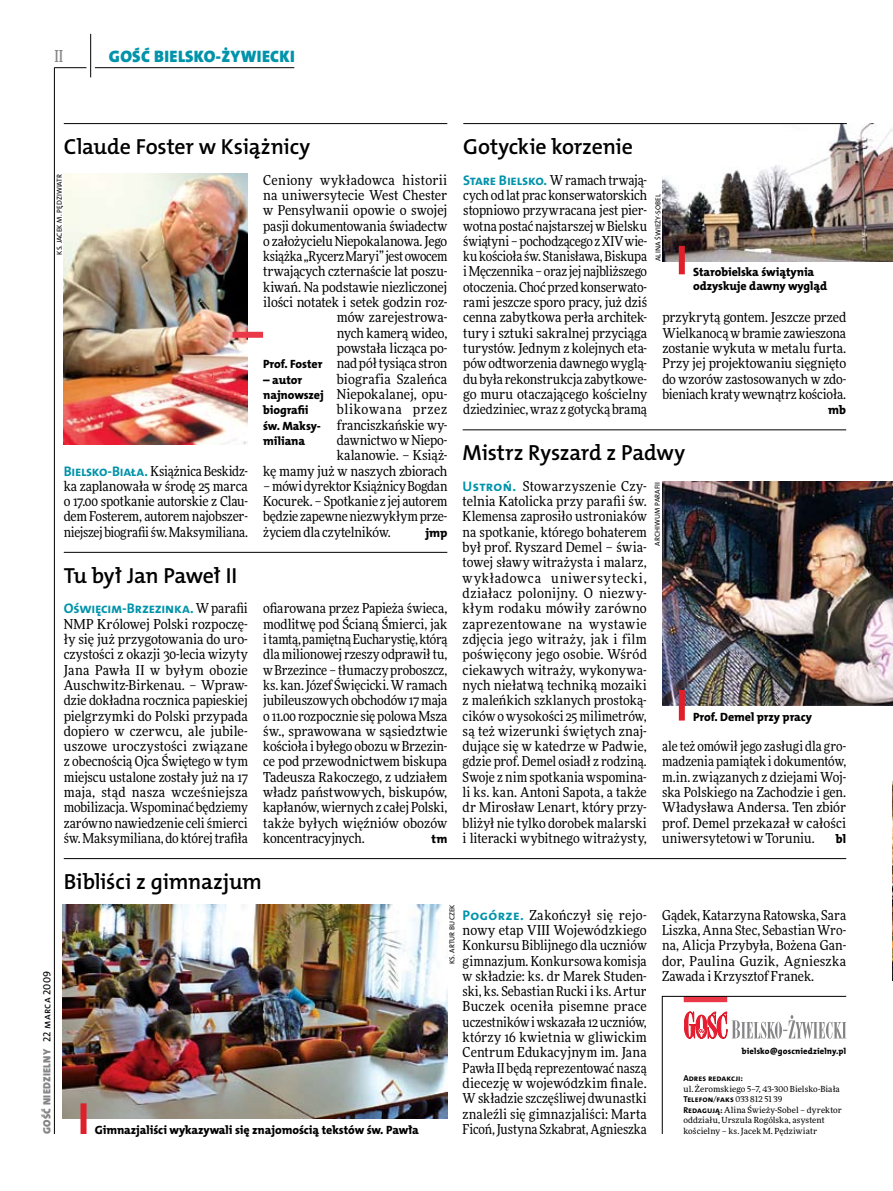
<style>
.page{position:relative;width:893px;height:1191px;background:#fff}
.page>*{position:absolute;margin:0;border:0;box-sizing:border-box;transform-origin:0 0}
.t1{font:21.9px "The Mix HP6 Se Bld";letter-spacing:-.01em;color:#000}
.t2{font:16.65px "The Mix HP9 Blk";letter-spacing:.02em;color:#0093aa}
.t3{font:500 16.5px "Freeday Narrow";color:#858486;scale:.9 1}
.t4{font:13.95px "The Mix HP7 Bld";letter-spacing:-.015em;color:#0093aa}
.t5{font:13.65px/15.3px "Freeday Narrow News";letter-spacing:-.005em;color:#000;text-align:justify}
.t6{font:12.3px "The Mix HP8 Ex Bld";color:#000}
.t7{font:12px/15.3px "The Mix HP8 Ex Bld";letter-spacing:-.005em;color:#000}
.t8{font:10.5px "The Mix HP9 Blk";letter-spacing:.025em;color:#858486}
.t9{font:8.55px "The Mix HP7 Bld";letter-spacing:.005em;color:#000}
.t10{font:8.55px "The Mix HP8 Ex Bld";letter-spacing:.025em;color:#000}
.t11{font:8.4px/10.5px "Freeday News";letter-spacing:.01em;color:#000}
.t12{font:7.2px "The Mix HP5 Plain";letter-spacing:.015em;color:#000}
.s1{font-family:"The Mix HP7 Bld";font-size:13.95px;color:#0093aa}
.s2{font-family:"Freeday Narrow News";font-size:13.65px;color:#000}
.s3{font-family:"The Mix HP5 Plain";color:#000}
.s4{font-family:"Freeday News";font-size:8.4px}
.s5{font-family:"The Mix HP7 Bld";font-size:8.55px}
</style>
<div class="page">
<hr style="left:54px;top:67px;width:1px;height:1067px;background:#000">
<hr style="left:90px;top:34px;width:1px;height:43px;background:#000">
<hr style="left:54px;top:67px;width:32px;height:1px;background:#000">
<hr style="left:95px;top:67px;width:199px;height:1px;background:#000">
<hr style="left:64px;top:858px;width:782px;height:1px;background:#000">
<img style="left:62px;top:904px;width:385px;height:214px">
<div style="left:81px;top:1103px;width:6px;height:31px;background:#df1f2a"></div>
<hr style="left:64px;top:552px;width:383px;height:1px;background:#000">
<hr style="left:463px;top:429px;width:383px;height:1px;background:#000">
<svg style="left:662px;top:996px;width:185px;height:138px"></svg>
<hr style="left:64px;top:123px;width:383px;height:1px;background:#000">
<img style="left:64px;top:174px;width:184px;height:271px">
<img style="left:662px;top:123px;width:231px;height:138px">
<img style="left:662px;top:481px;width:231px;height:224px">
<div style="left:679px;top:690px;width:6px;height:30px;background:#df1f2a"></div>
<div style="left:679px;top:246px;width:6px;height:28px;background:#df1f2a"></div>
<hr style="left:463px;top:123px;width:384px;height:1px;background:#000">
<div style="left:232px;top:332px;width:31px;height:6px;background:#eb3848"></div>
<img style="left:892px;top:782px;width:1px;height:199px">
<p class="t3" style="left:54px;top:46px;width:11px">II</p>
<p class="t2" style="left:109px;top:46px;width:187px">GOŚĆ BIELSKO-ŻYWIECKI</p>
<h1 class="t1" style="left:64px;top:132px;width:248px">Claude Foster w Książnicy</h1>
<p class="t12" style="left:55px;top:254px;width:82px;rotate:-90deg">ks. Jacek M. Pędziwiatr</p>
<p class="t5" style="left:64px;top:463px;width:186px"><span class="s1">Bielsko-Biała.</span> Książnica Beskidz&shy;ka zaplanowała w środę 25 marca o 17.00 spotkanie autorskie z Clau&shy;dem Fosterem, autorem najobszer&shy;niejszej biografii św. Maksymiliana.</p>
<h1 class="t1" style="left:64px;top:561px;width:175px">Tu był Jan Paweł II</h1>
<p class="t4" style="left:64px;top:599px;width:186px">Oświęcim-Brzezinka. <span class="s2">W parafii</span></p>
<p class="t5" style="left:64px;top:616px;width:186px">NMP Królowej Polski rozpoczę&shy;ły się już przygotowania do uro&shy;czystości z okazji 30-lecia wizyty Jana Pawła II w byłym obozie Auschwitz-Birkenau. – Wpraw&shy;dzie dokładna rocznica papieskiej pielgrzymki do Polski przypada dopiero w czerwcu, ale jubile&shy;uszowe uroczystości związane z obecnością Ojca Świętego w tym miejscu ustalone zostały już na 17 maja, stąd nasza wcześniejsza mobilizacja. Wspominać będziemy zarówno nawiedzenie celi śmierci św. Maksymiliana, do której trafiła</p>
<p class="t5" style="left:263px;top:172px;width:186px;text-align:right">Ceniony wykładowca historii na uniwersytecie West Chester w Pensylwanii opowie o swojej pasji dokumentowania świadectw o założycielu Niepokalanowa. Jego książka „Rycerz Maryi” jestowocem trwających czternaście lat poszu&shy;kiwań. Na podstawie niezliczonej ilości notatek i setek godzin roz&shy;mów zarejestrowa-<br>nych kamerą wideo,<br>powstała licząca po-<br>nad pół tysiąca stron<br>biografia Szaleńca<br>Niepokalanej, opu-<br>blikowana przez franciszkańskie wy-<br>dawnictwo w Niepo-<br>kalanowie. – Książ-<br>kę mamy już w naszych zbiorach</p>
<p class="t5" style="left:263px;top:478px;width:186px">– mówi dyrektor Książnicy Bogdan Kocurek. – Spotkanie z jej autorem będzie zapewne niezwykłym prze&shy;życiem dla czytelników.</p>
<p class="t7" style="left:263px;top:357px;width:61px">Prof. Foster</p>
<p class="t7" style="left:263px;top:372px;width:62px">– autor najnowszej biografii św. Maksy&shy;miliana</p>
<p class="t6" style="left:425px;top:525px;width:23px">jmp</p>
<p class="t5" style="left:263px;top:600px;width:186px">ofiarowana przez Papieża świeca, modlitwę pod Ścianą Śmierci, jak itamtą, pamiętną Eucharystię, którą dla milionowej rzeszy odprawił tu, wBrzezince – tłumaczy proboszcz, ks. kan. Józef Święcicki. Wramach jubileuszowych obchodów 17 maja o 11.00 rozpocznie się polowa Msza św., sprawowana w sąsiedztwie kościoła i byłego obozu w Brzezin&shy;ce pod przewodnictwem biskupa Tadeusza Rakoczego, z udziałem władz państwowych, biskupów, kapłanów, wiernych z całej Polski, także byłych więźniów obozów koncentracyjnych.</p>
<p class="t6" style="left:432px;top:831px;width:17px">tm</p>
<h1 class="t1" style="left:463px;top:132px;width:171px">Gotyckie korzenie</h1>
<p class="t5" style="left:463px;top:172px;width:185px"><span class="s1">Stare Bielsko.</span> W ramach trwają&shy;cych od lat prac konserwatorskich stopniowo przywracana jest pier&shy;wotna postać najstarszej w Bielsku świątyni – pochodzącego zXIV wie&shy;ku kościoła św. Stanisława, Biskupa iMęczennika – oraz jejnajbliższego otoczenia. Choć przed konserwato&shy;rami jeszcze sporo pracy, już dziś cenna zabytkowa perła architek&shy;tury i sztuki sakralnej przyciąga turystów. Jednym z kolejnych eta&shy;pów odtworzenia dawnego wyglą&shy;du była rekonstrukcja zabytkowe&shy;go muru otaczającego kościelny dziedziniec, wraz z gotycką bramą</p>
<p class="t12" style="left:653px;top:261px;width:69px;rotate:-90deg">Alina Świeży-Sobel</p>
<p class="t7" style="left:693px;top:266px;width:136px;line-height:13.5px">Starobielska świątynia odzyskuje dawny wygląd</p>
<p class="t5" style="left:662px;top:310px;width:185px">przykrytą gontem. Jeszcze przed Wielkanocą w bramie zawieszona zostanie wykuta w metalu furta.<br>Przy jej projektowaniu sięgnięto do wzorów zastosowanych w zdo&shy;bieniach kraty wewnątrz kościoła.</p>
<p class="t6" style="left:828px;top:402px;width:19px">mb</p>
<h1 class="t1" style="left:463px;top:439px;width:224px">Mistrz Ryszard z Padwy</h1>
<p class="t5" style="left:463px;top:478px;width:186px"><span class="s1">Ustroń.</span> Stowarzyszenie Czy&shy;telnia Katolicka przy parafii św.<br>Klemensa zaprosiło ustroniaków na spotkanie, którego bohaterem był prof. Ryszard Demel – świa&shy;towej sławy witrażysta i malarz, wykładowca uniwersytecki, działacz polonijny. O niezwy&shy;kłym rodaku mówiły zarówno zaprezentowane na wystawie zdjęcia jego witraży, jak i film poświęcony jego osobie. Wśród ciekawych witraży, wykonywa&shy;nych niełatwą techniką mozaiki z maleńkich szklanych prostoką&shy;cików o wysokości 25 milimetrów, są też wizerunki świętych znaj&shy;dujące się w katedrze w Padwie, gdzie prof. Demel osiadł z rodziną.<br>Swoje z nim spotkania wspomina&shy;li ks. kan. Antoni Sapota, a także dr Mirosław Lenart, który przy&shy;bliżył nie tylko dorobek malarski i literacki wybitnego witrażysty,</p>
<p class="t12" style="left:653px;top:546px;width:65px;rotate:-90deg">archiwum parafii</p>
<p class="t7" style="left:693px;top:709px;width:120px">Prof. Demel przy pracy</p>
<p class="t5" style="left:662px;top:738px;width:186px">ale też omówił jego zasługi dla gro&shy;madzenia pamiątek i dokumentów, m.in. związanych z dziejami Woj&shy;ska Polskiego na Zachodzie i gen.<br>Władysława Andersa. Ten zbiór prof. Demel przekazał w całości uniwersytetowi w Toruniu.</p>
<p class="t6" style="left:836px;top:831px;width:12px">bl</p>
<h1 class="t1" style="left:64px;top:867px;width:200px">Bibliści z gimnazjum</h1>
<p class="t8" style="left:40px;top:1134px;width:165px;rotate:-90deg">GOŚĆ NIEDZIELNY <span class="s3">22 marca 2009</span></p>
<p class="t7" style="left:95px;top:1122px;width:325px">Gimnazjaliści wykazywali się znajomością tekstów św. Pawła</p>
<p class="t12" style="left:447px;top:964px;width:60px;rotate:-90deg">ks. Artur Buczek</p>
<p class="t5" style="left:463px;top:907px;width:186px"><span class="s1">Pogórze.</span> Zakończył się rejo&shy;nowy etap VIII Wojewódzkiego Konkursu Biblijnego dla uczniów gimnazjum. Konkursowa komisja w składzie: ks. dr Marek Studen&shy;ski, ks. Sebastian Rucki i ks.Artur Buczek oceniła pisemne prace uczestników iwskazała 12 uczniów, którzy 16 kwietnia w gliwickim Centrum Edukacyjnym im. Jana Pawła II będą reprezentować naszą diecezję w wojewódzkim finale.<br>W składzie szczęśliwej dwunastki znaleźli się gimnazjaliści: Marta Ficoń, Justyna Szkabrat, Agnieszka</p>
<p class="t5" style="left:662px;top:907px;width:186px">Gądek, Katarzyna Ratowska, Sara Liszka, Anna Stec, Sebastian Wro&shy;na, Alicja Przybyła, Bożena Gan&shy;dor, Paulina Guzik, Agnieszka Zawada i Krzysztof Franek.</p>
<p class="t10" style="left:742px;top:1045px;width:106px">bielsko@goscniedzielny.pl</p>
<p class="t9" style="left:683px;top:1073px;width:61px">Adres redakcji:</p>
<p class="t11" style="left:683px;top:1083px;width:158px">ul. Żeromskiego 5–7, 43-300 Bielsko-Biała</p>
<p class="t9" style="left:683px;top:1094px;width:100px">Telefon<span class="s4">/</span>faks <span class="s4">033 812 51 39</span></p>
<p class="t11" style="left:683px;top:1104px;width:160px"><span class="s5">Redagują:</span> Alina Świeży-Sobel – dyrektor oddziału, Urszula Rogólska, asystent kościelny – ks. Jacek M. Pędziwiatr</p>
</div>
